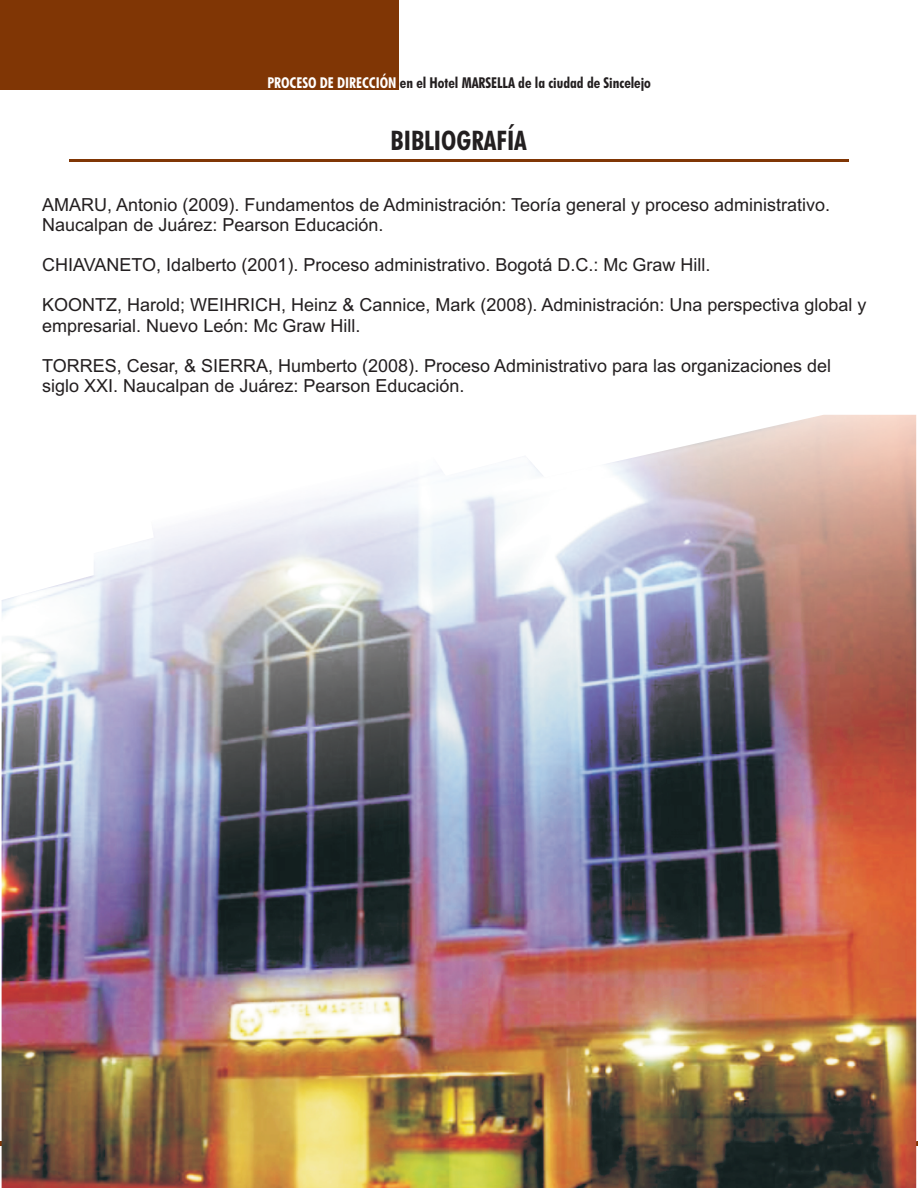
<style>
.page{position:relative;width:918px;height:1188px;background:#fff}
.page>*{position:absolute;margin:0;border:0;box-sizing:border-box;transform-origin:0 0}
.t1{font:700 condensed 27px "Futura BT";color:#231f20}
.t2{font:18px/20.1px "Arial";color:#231f20}
.t3{font:700 condensed 15px "Futura BT";color:#231f20}
.s1{color:#fff}
</style>
<div class="page">
<div style="left:0;top:0;width:398px;height:89px;background:#803605"></div>
<hr style="left:69px;top:159px;width:780px;height:3px;background:#803605">
<img style="left:2px;top:415px;width:914px;height:773px">
<p class="t3" style="left:267px;top:76px;width:385px"><span class="s1">PROCESO DE DIRECCIÓN</span> en el Hotel MARSELLA de la ciudad de Sincelejo</p>
<h1 class="t1" style="left:391px;top:130px;width:138px">BIBLIOGRAFÍA</h1>
<p class="t2" style="left:42px;top:196px;width:790px">AMARU, Antonio (2009). Fundamentos de Administración: Teoría general y proceso administrativo.<br>Naucalpan de Juárez: Pearson Educación.</p>
<p class="t2" style="left:42px;top:256px;width:670px">CHIAVANETO, Idalberto (2001). Proceso administrativo. Bogotá D.C.: Mc Graw Hill.</p>
<p class="t2" style="left:42px;top:297px;width:826px">KOONTZ, Harold; WEIHRICH, Heinz &amp; Cannice, Mark (2008). Administración: Una perspectiva global y empresarial. Nuevo León: Mc Graw Hill.</p>
<p class="t2" style="left:42px;top:357px;width:790px">TORRES, Cesar, &amp; SIERRA, Humberto (2008). Proceso Administrativo para las organizaciones del siglo XXI. Naucalpan de Juárez: Pearson Educación.</p>
</div>
